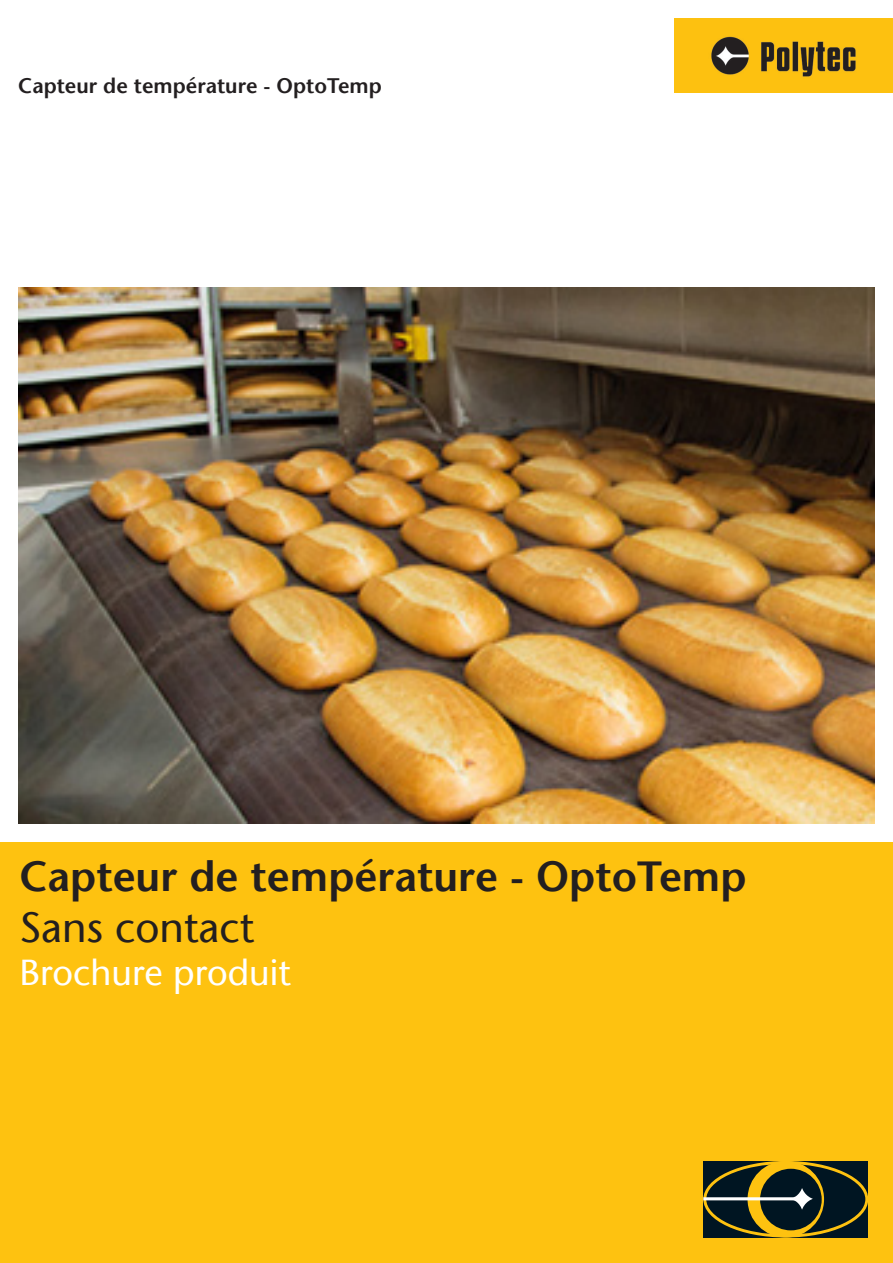
<style>
.page{position:relative;width:893px;height:1263px;background:#fff}
.page>*{position:absolute;margin:0;border:0;box-sizing:border-box;transform-origin:0 0}
.t1{font:600 42px "Stone Sans LT";color:#231f20}
.t2{font:42px "Stone Sans LT";color:#231f20}
.t3{font:36px "Stone Sans LT";color:#fff}
.t4{font:600 21px "Stone Sans LT";color:#231f20}
</style>
<div class="page">
<img style="left:674px;top:18px;width:218px;height:75px">
<div style="left:0;top:842px;width:893px;height:421px;background:#fec210"></div>
<svg style="left:703px;top:1161px;width:165px;height:76px"></svg>
<img style="left:18px;top:288px;width:857px;height:536px">
<p class="t4" style="left:18px;top:73px;width:365px">Capteur de température - OptoTemp</p>
<p class="t1" style="left:19px;top:851px;width:729px">Capteur de température - OptoTemp</p>
<p class="t2" style="left:19px;top:902px;width:236px">Sans contact</p>
<p class="t3" style="left:19px;top:951px;width:273px">Brochure produit</p>
</div>
